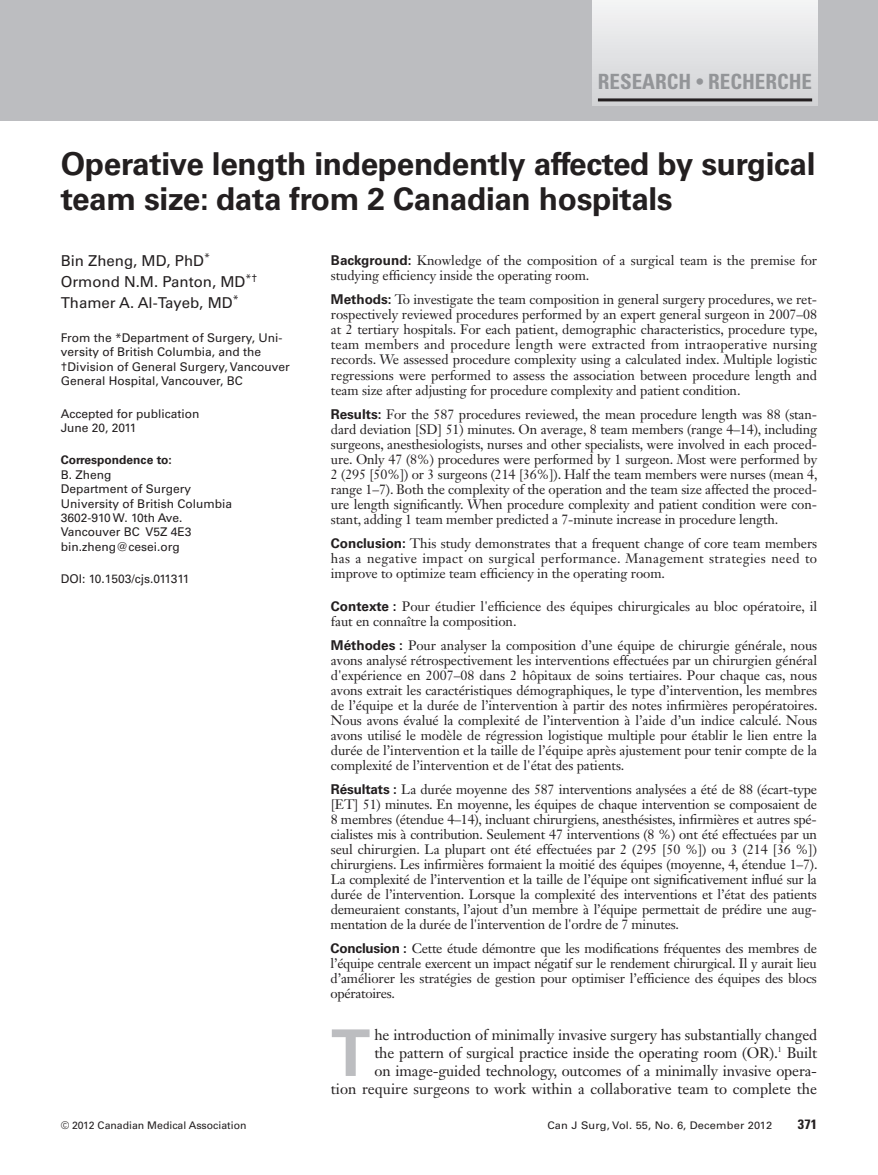
<style>
.page{position:relative;width:878px;height:1175px;background:#fff}
.page>*{position:absolute;margin:0;border:0;box-sizing:border-box;transform-origin:0 0}
.t1{font:700 64.35px "Univers LT Std";color:#bcbdc0}
.t2{font:700 31.5px/34.5px "Univers LT Std";letter-spacing:-.01em;color:#231f20}
.t3{font:700 condensed 21px "Univers LT Std";color:#939598}
.t4{font:15px/18px "Janson Text LT Std";letter-spacing:-.01em;color:#231f20;text-align:right}
.t5{font:15px/21px "Univers LT Std";color:#231f20}
.t6{font:13.5px/15px "Janson Text LT Std";letter-spacing:-.005em;color:#231f20;text-align:justify}
.t7{font:700 condensed 13.5px "Univers LT Std";color:#231f20;scale:1.05 1}
.t8{font:12px/14.4px "Univers LT Std";color:#231f20}
.t9{font:700 12px "Univers LT Std";color:#231f20}
.t10{font:10.5px "Univers LT Std";color:#231f20;scale:1.05 1}
.t11{font:10.5px "Univers LT Std";color:#231f20}
.s1{font-size:18px}
.s2{font-family:"Univers LT Std";font-weight:700}
</style>
<div class="page">
<div style="left:0;top:0;width:878px;height:120px;background:#bcbdc0"></div>
<div style="left:593px;top:0;width:224px;height:106px;background:linear-gradient(to bottom,#f4f4f5,#d1d2d5)"></div>
<hr style="left:598px;top:98px;width:214px;height:3px;background:#231f20">
<h3 class="t3" style="left:598px;top:74px;width:216px">RESEARCH <span class="s1">•</span> RECHERCHE</h3>
<h2 class="t2" style="left:61px;top:149px;width:756px">Operative length independently affected by surgical team size: data from 2 Canadian hospitals</h2>
<p class="t6" style="left:331px;top:255px;width:488px"><span class="s2">Background:</span> Knowledge of the composition of a surgical team is the premise for studying efficiency inside the operating room.</p>
<p class="t6" style="left:331px;top:294px;width:488px"><span class="s2">Methods:</span> To investigate the team composition in general surgery procedures, we ret&shy;rospectively reviewed procedures performed by an expert general surgeon in 2007–08 at 2 tertiary hospitals. For each patient, demographic characteristics, procedure type, team members and procedure length were extracted from intraoperative nursing records. We assessed procedure complexity using a calculated index. Multiple logistic regressions were performed to assess the association between procedure length and team size after adjusting for procedure complexity and patient condition.</p>
<p class="t6" style="left:331px;top:408px;width:488px"><span class="s2">Results:</span> For the 587 procedures reviewed, the mean procedure length was 88 (stan&shy;dard deviation [SD] 51) minutes. On average, 8 team members (range 4–14), including surgeons, anesthesiologists, nurses and other specialists, were involved in each proced&shy;ure. Only 47 (8%) procedures were performed by 1 surgeon. Most were performed by 2 (295 [50%]) or 3 surgeons (214 [36%]). Half the team members were nurses (mean 4, range 1–7). Both the complexity of the operation and the team size affected the proced&shy;ure length significantly. When procedure complexity and patient condition were con&shy;stant, adding 1 team member predicted a 7-minute increase in procedure length.</p>
<p class="t6" style="left:331px;top:537px;width:488px"><span class="s2">Conclusion:</span> This study demonstrates that a frequent change of core team members has a negative impact on surgical performance. Management strategies need to improve to optimize team efficiency in the operating room.</p>
<p class="t6" style="left:331px;top:600px;width:488px"><span class="s2">Contexte :</span> Pour étudier l'efficience des équipes chirurgicales au bloc opératoire, il faut en connaître la composition.</p>
<p class="t6" style="left:331px;top:639px;width:488px"><span class="s2">Méthodes :</span> Pour analyser la composition d’une équipe de chirurgie générale, nous avons analysé rétrospectivement les interventions effectuées par un chirurgien général d'expérience en 2007–08 dans 2 hôpitaux de soins tertiaires. Pour chaque cas, nous avons extrait les caractéristiques démographiques, le type d’intervention, les membres de l’équipe et la durée de l’intervention à partir des notes infirmières peropératoires.<br>Nous avons évalué la complexité de l’intervention à l’aide d’un indice calculé. Nous avons utilisé le modèle de régression logistique multiple pour établir le lien entre la durée de l’intervention et la taille de l’équipe après ajustement pour tenir compte de la complexité de l’intervention et de l'état des patients.</p>
<p class="t6" style="left:330px;top:783px;width:488px"><span class="s2">Résultats :</span> La durée moyenne des 587 interventions analysées a été de 88 (écart-type [ET] 51) minutes. En moyenne, les équipes de chaque intervention se composaient de 8 membres (étendue 4–14), incluant chirurgiens, anesthésistes, infirmières et autres spé&shy;cialistes mis à contribution. Seulement 47 interventions (8 %) ont été effectuées par un seul chirurgien. La plupart ont été effectuées par 2 (295 [50 %]) ou 3 (214 [36 %]) chirurgiens. Les infirmières formaient la moitié des équipes (moyenne, 4, étendue 1–7).<br>La complexité de l’intervention et la taille de l’équipe ont significativement influé sur la durée de l’intervention. Lorsque la complexité des interventions et l’état des patients demeuraient constants, l’ajout d’un membre à l’équipe permettait de prédire une aug&shy;mentation de la durée de l'intervention de l'ordre de 7 minutes.</p>
<p class="t6" style="left:330px;top:942px;width:488px"><span class="s2">Conclusion :</span> Cette étude démontre que les modifications fréquentes des membres de l’équipe centrale exercent un impact négatif sur le rendement chirurgical. Il y aurait lieu d’améliorer les stratégies de gestion pour optimiser l’efficience des équipes des blocs opératoires.</p>
<h1 class="t1" style="left:331px;top:1029px;width:41px">T</h1>
<p class="t5" style="left:61px;top:252px;width:198px">Bin Zheng, MD, PhD<sup>*<br></sup>Ormond N.M. Panton, MD<sup>*†<br></sup>Thamer A. Al-Tayeb, MD<sup>*</sup></p>
<p class="t8" style="left:61px;top:331px;width:230px">From the *Department of Surgery, Uni&shy;versity of British Columbia, and the †Division of General Surgery, Vancouver General Hospital, Vancouver, BC</p>
<p class="t8" style="left:61px;top:407px;width:140px">Accepted for publication<br>June 20, 2011</p>
<p class="t9" style="left:61px;top:456px;width:112px">Correspondence to:</p>
<p class="t8" style="left:61px;top:468px;width:173px">B. Zheng<br>Department of Surgery<br>University of British Columbia<br>3602-910 W. 10th Ave.<br>Vancouver BC V5Z 4E3 bin.zheng@cesei.org</p>
<p class="t8" style="left:61px;top:573px;width:130px">DOI: 10.1503/cjs.011311</p>
<p class="t4" style="left:331px;top:1027px;width:488px">he introduction of minimally invasive surgery has substantially changed<br>the pattern of surgical practice inside the operating room (OR).<sup>1</sup> Built<br>on image-guided technology, outcomes of a minimally invasive opera-<br>tion require surgeons to work within a collaborative team to complete the</p>
<p class="t11" style="left:61px;top:1121px;width:187px">© 2012 Canadian Medical Association</p>
<p class="t10" style="left:547px;top:1121px;width:215px">Can J Surg, Vol. 55, No. 6, December 2012</p>
<p class="t7" style="left:797px;top:1119px;width:20px">371</p>
</div>
